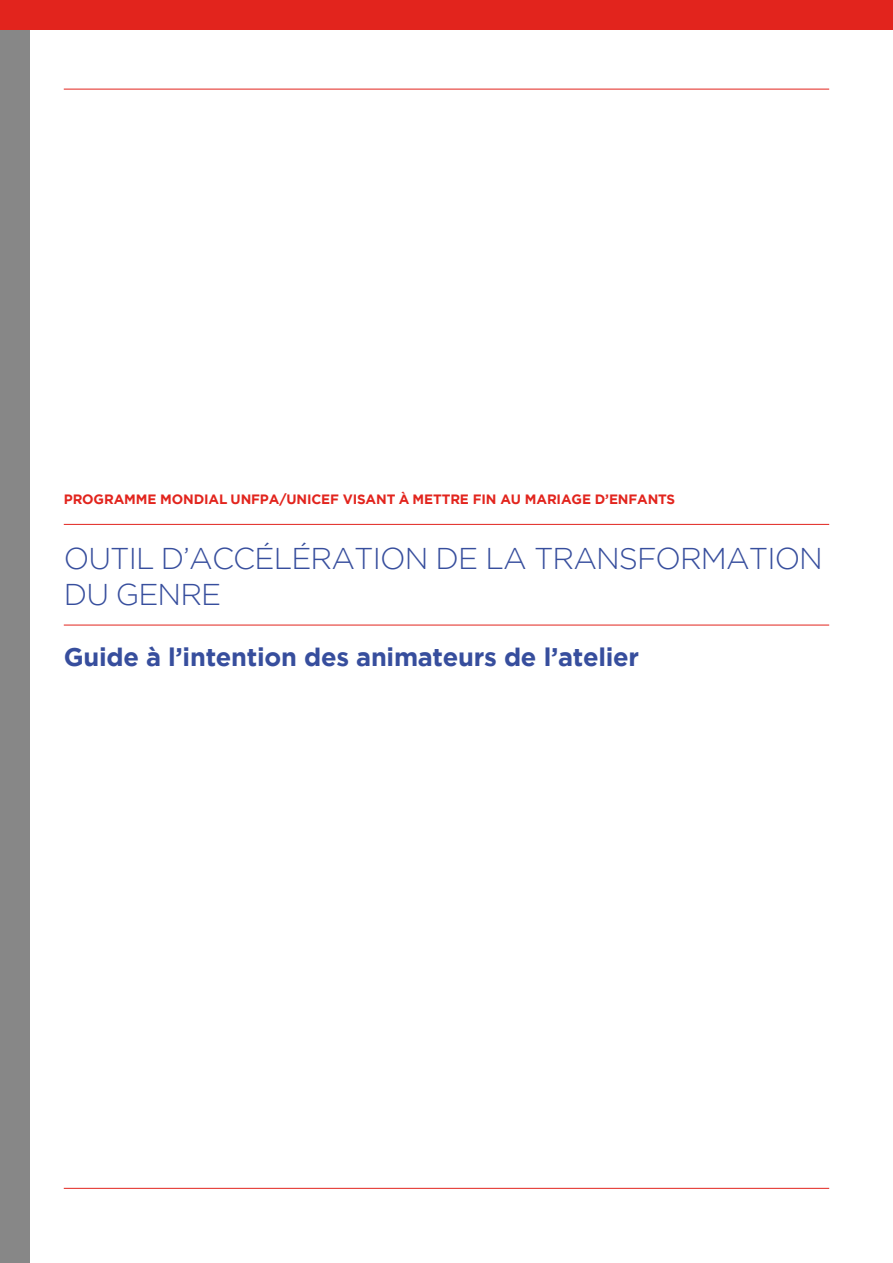
<style>
.page{position:relative;width:893px;height:1263px;background:#fff}
.page>*{position:absolute;margin:0;border:0;box-sizing:border-box;transform-origin:0 0}
.t1{font:300 30px/36px "Gotham";letter-spacing:-.03em;color:#374e9d}
.t2{font:700 25.35px "Gotham";letter-spacing:-.01em;color:#374e9d}
.t3{font:700 13.5px "Gotham";letter-spacing:-.01em;color:#e2241d}
</style>
<div class="page">
<div style="left:0;top:17px;width:30px;height:1246px;background:#878787"></div>
<hr style="left:64px;top:1188px;width:765px;height:1px;background:#e2241d">
<div style="left:0;top:0;width:893px;height:30px;background:#e2241d"></div>
<hr style="left:64px;top:625px;width:765px;height:1px;background:#e2241d">
<hr style="left:64px;top:524px;width:765px;height:1px;background:#e2241d">
<hr style="left:64px;top:89px;width:765px;height:1px;background:#e2241d">
<p class="t3" style="left:64px;top:490px;width:613px">PROGRAMME MONDIAL UNFPA/UNICEF VISANT À METTRE FIN AU MARIAGE D’ENFANTS</p>
<h1 class="t1" style="left:64px;top:539px;width:761px">OUTIL D’ACCÉLÉRATION DE LA TRANSFORMATION<br>DU GENRE</h1>
<h2 class="t2" style="left:64px;top:640px;width:577px">Guide à l’intention des animateurs de l’atelier</h2>
</div>
